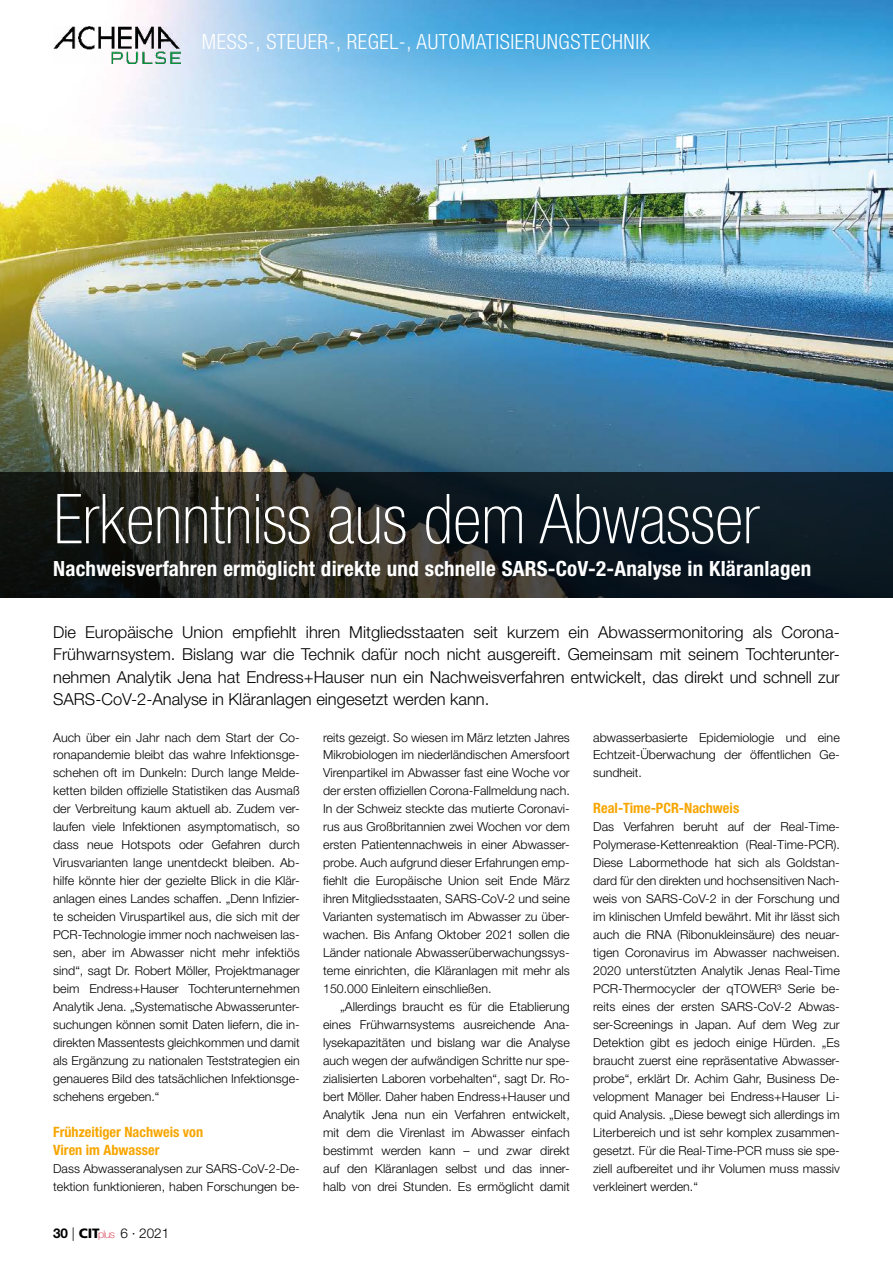
<style>
.page{position:relative;width:893px;height:1263px;background:#fff}
.page>*{position:absolute;margin:0;border:0;box-sizing:border-box;transform-origin:0 0}
.t1{font:100 condensed 69px "Helvetica Neue LT Std";color:#fff}
.t2{font:700 condensed 21px "Helvetica Neue LT Std";letter-spacing:.01em;color:#fff}
.t3{font:300 condensed 21px "Helvetica Neue LT Std";letter-spacing:.025em;color:#fff}
.t4{font:300 16.5px/22.5px "Helvetica Neue LT Std";color:#000;text-align:justify}
.t5{font:700 condensed 14.25px/18px "Helvetica Neue LT Std";color:#f7a600}
.t6{font:300 13.5px "Helvetica Neue LT Std";color:#000}
.t7{font:300 12.3px/18px "Helvetica Neue LT Std";color:#000;text-align:justify}
.s1{font-weight:700}
.s2{font-family:"Frutiger LT Com";font-weight:900}
.s3{font-weight:100;font-size:10.65px;color:#ce1531}
</style>
<div class="page">
<img style="left:0;top:0;width:893px;height:472px">
<svg style="left:0;top:472px;width:893px;height:126px;background:#191f21"></svg>
<img style="left:53px;top:27px;width:128px;height:37px">
<h2 class="t3" style="left:202px;top:29px;width:449px">MESS-, STEUER-, REGEL-, AUTOMATISIERUNGSTECHNIK</h2>
<h1 class="t1" style="left:53px;top:480px;width:708px">Erkenntniss aus dem Abwasser</h1>
<h2 class="t2" style="left:53px;top:556px;width:759px">Nachweisverfahren ermöglicht direkte und schnelle SARS-CoV-2-Analyse in Kläranlagen</h2>
<p class="t4" style="left:53px;top:620px;width:788px">Die Europäische Union empfiehlt ihren Mitgliedsstaaten seit kurzem ein Abwassermonitoring als Corona-Frühwarnsystem. Bislang war die Technik dafür noch nicht ausgereift. Gemeinsam mit seinem Tochterunter&shy;nehmen Analytik Jena hat Endress+Hauser nun ein Nachweisverfahren entwickelt, das direkt und schnell zur SARS-CoV-2-Analyse in Kläranlagen eingesetzt werden kann.</p>
<p class="t7" style="left:53px;top:728px;width:248px">Auch über ein Jahr nach dem Start der Co&shy;ronapandemie bleibt das wahre Infektionsge&shy;schehen oft im Dunkeln: Durch lange Melde&shy;ketten bilden offizielle Statistiken das Ausmaß der Verbreitung kaum aktuell ab. Zudem ver&shy;laufen viele Infektionen asymptomatisch, so dass neue Hotspots oder Gefahren durch Virusvarianten lange unentdeckt bleiben. Ab&shy;hilfe könnte hier der gezielte Blick in die Klär&shy;anlagen eines Landes schaffen. „Denn Infizier&shy;te scheiden Viruspartikel aus, die sich mit der PCR-Technologie immer noch nachweisen las&shy;sen, aber im Abwasser nicht mehr infektiös sind“, sagt Dr. Robert Möller, Projektmanager beim Endress+Hauser Tochterunternehmen Analytik Jena. „Systematische Abwasserunter&shy;suchungen können somit Daten liefern, die in&shy;direkten Massentests gleichkommen und damit als Ergänzung zu nationalen Teststrategien ein genaueres Bild des tatsächlichen Infektionsge&shy;schehens ergeben.“</p>
<p class="t5" style="left:53px;top:1122px;width:152px">Frühzeitiger Nachweis von<br>Viren im Abwasser</p>
<p class="t7" style="left:53px;top:1159px;width:248px">Dass Abwasseranalysen zur SARS-CoV-2-De&shy;tektion funktionieren, haben Forschungen be-</p>
<p class="t6" style="left:53px;top:1224px;width:118px"><span class="s1">30</span> | <span class="s2">CIT</span><span class="s3">plus</span> 6 · 2021</p>
<p class="t7" style="left:323px;top:728px;width:248px">reits gezeigt. So wiesen im März letzten Jahres Mikrobiologen im niederländischen Amersfoort Virenpartikel im Abwasser fast eine Woche vor der ersten offiziellen Corona-Fallmeldung nach.<br>In der Schweiz steckte das mutierte Coronavi&shy;rus aus Großbritannien zwei Wochen vor dem ersten Patientennachweis in einer Abwasser&shy;probe. Auch aufgrund dieser Erfahrungen emp&shy;fiehlt die Europäische Union seit Ende März ihren Mitgliedsstaaten, SARS-CoV-2 und seine Varianten systematisch im Abwasser zu über&shy;wachen. Bis Anfang Oktober 2021 sollen die Länder nationale Abwasserüberwachungssys&shy;teme einrichten, die Kläranlagen mit mehr als 150.000 Einleitern einschließen.</p>
<p class="t7" style="left:323px;top:997px;width:248px;text-indent:17px">„Allerdings braucht es für die Etablierung eines Frühwarnsystems ausreichende Ana&shy;lysekapazitäten und bislang war die Analyse auch wegen der aufwändigen Schritte nur spe&shy;zialisierten Laboren vorbehalten“, sagt Dr. Ro&shy;bert Möller. Daher haben Endress+Hauser und Analytik Jena nun ein Verfahren entwickelt, mit dem die Virenlast im Abwasser einfach bestimmt werden kann – und zwar direkt auf den Kläranlagen selbst und das inner&shy;halb von drei Stunden. Es ermöglicht damit</p>
<p class="t7" style="left:593px;top:728px;width:248px">abwasserbasierte Epidemiologie und eine Echtzeit-Überwachung der öffentlichen Ge&shy;sundheit.</p>
<p class="t5" style="left:593px;top:799px;width:148px">Real-Time-PCR-Nachweis</p>
<p class="t7" style="left:593px;top:818px;width:248px">Das Verfahren beruht auf der Real-Time-Polymerase-Kettenreaktion (Real-Time-PCR).<br>Diese Labormethode hat sich als Goldstan&shy;dard für den direkten und hochsensitiven Nach&shy;weis von SARS-CoV-2 in der Forschung und im klinischen Umfeld bewährt. Mit ihr lässt sich auch die RNA (Ribonukleinsäure) des neuar&shy;tigen Coronavirus im Abwasser nachweisen.<br>2020 unterstützten Analytik Jenas Real-Time PCR-Thermocycler der qTOWER³ Serie be&shy;reits eines der ersten SARS-CoV-2 Abwas&shy;ser-Screenings in Japan. Auf dem Weg zur Detektion gibt es jedoch einige Hürden. „Es braucht zuerst eine repräsentative Abwasser&shy;probe“, erklärt Dr. Achim Gahr, Business De&shy;velopment Manager bei Endress+Hauser Li&shy;quid Analysis. „Diese bewegt sich allerdings im Literbereich und ist sehr komplex zusammen&shy;gesetzt. Für die Real-Time-PCR muss sie spe&shy;ziell aufbereitet und ihr Volumen muss massiv verkleinert werden.“</p>
</div>
